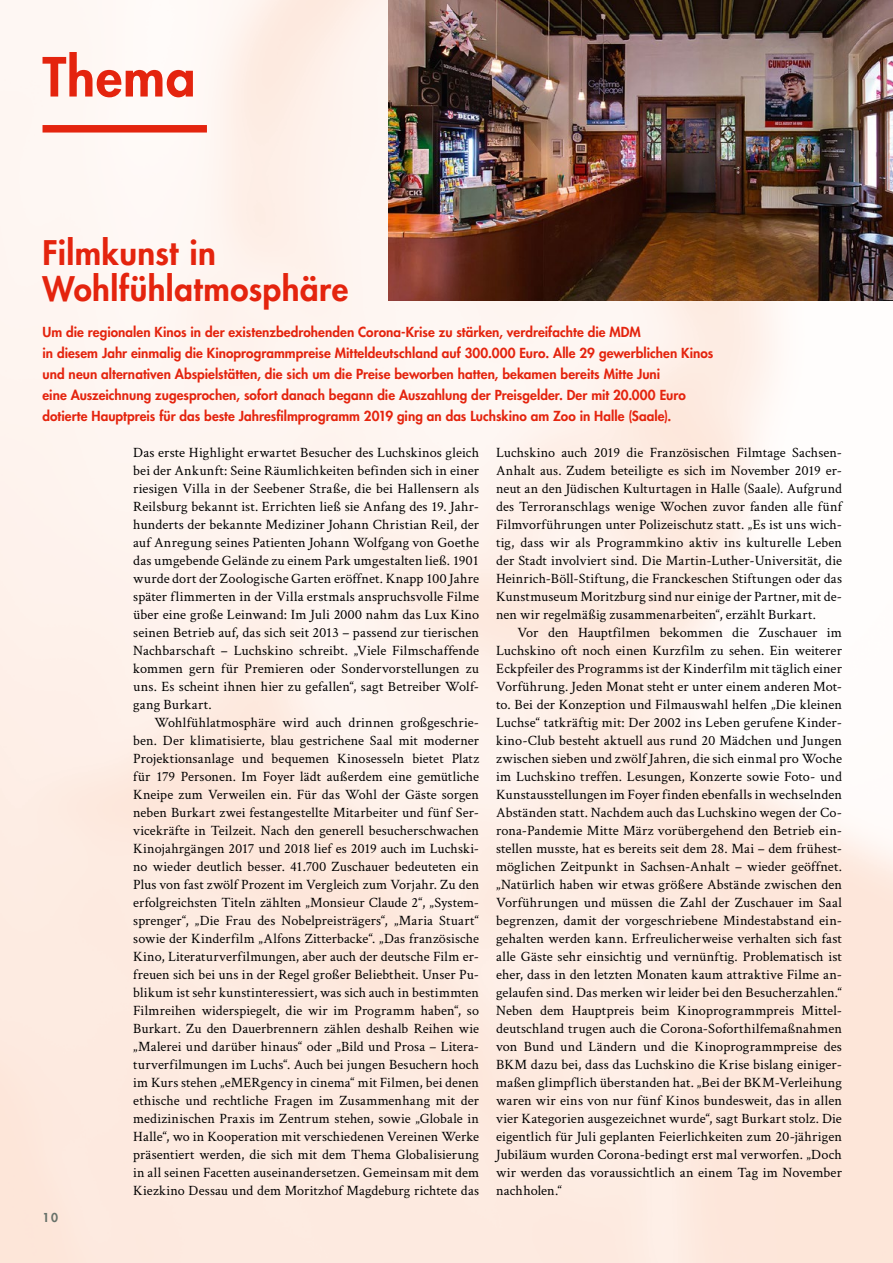
<style>
.page{position:relative;width:893px;height:1263px;background:#fff}
.page>*{position:absolute;margin:0;border:0;box-sizing:border-box;transform-origin:0 0}
._1_Rubrikenhead{font:800 52.5px "Futura Std";letter-spacing:.015em;color:#e4240e}
._3_Head_groß{font:800 33px/36px "Futura Std";letter-spacing:.01em;color:#e4240e}
.Text_mit_Einzug{font:14.25px/18px "Crimson Text";letter-spacing:.01em;color:#000;text-align:justify}
.Text{font:14.25px/18px "Crimson Text";letter-spacing:.01em;color:#000;text-align:justify}
.Teaser_NEU{font:800 13.5px/21px "Futura Std";letter-spacing:.005em;color:#e4240e}
.t1{font:800 12px "Futura Std";color:#677169}
</style>
<div class="page">
<img style="left:0;top:0;width:893px;height:1263px">
<div style="left:43px;top:125px;width:164px;height:8px;background:#e4240e"></div>
<img style="left:389px;top:0;width:504px;height:300px">
<p class="_1_Rubrikenhead" style="left:43px;top:44px;width:155px">Thema</p>
<p class="_3_Head_groß" style="left:43px;top:235px;width:307px">Filmkunst in<br>Wohlfühlatmosphäre</p>
<p class="Teaser_NEU" style="left:43px;top:321px;width:672px">Um die regionalen Kinos in der existenzbedrohenden Corona-Krise zu stärken, verdreifachte die MDM<br>in diesem Jahr einmalig die Kinoprogrammpreise Mitteldeutschland auf 300.000 Euro. Alle 29 gewerblichen Kinos und neun alternativen Abspielstätten, die sich um die Preise beworben hatten, bekamen bereits Mitte Juni<br>eine Auszeichnung zugesprochen, sofort danach begann die Auszahlung der Preisgelder. Der mit 20.000 Euro dotierte Hauptpreis für das beste Jahresfilmprogramm 2019 ging an das Luchskino am Zoo in Halle (Saale).</p>
<p class="t1" style="left:43px;top:1210px;width:17px">10</p>
<p class="Text" style="left:133px;top:442px;width:347px">Das erste Highlight erwartet Besucher des Luchskinos gleich bei der Ankunft: Seine Räumlichkeiten befinden sich in einer riesigen Villa in der Seebener Straße, die bei Hallensern als Reilsburg bekannt ist. Errichten ließ sie Anfang des 19. Jahr&shy;hunderts der bekannte Mediziner Johann Christian Reil, der auf Anregung seines Patienten Johann Wolfgang von Goethe das umgebende Gelände zu einem Park umgestalten ließ. 1901 wurde dort der Zoologische Garten eröffnet. Knapp 100 Jahre später flimmerten in der Villa erstmals anspruchsvolle Filme über eine große Leinwand: Im Juli 2000 nahm das Lux Kino seinen Betrieb auf, das sich seit 2013 – passend zur tierischen Nachbarschaft – Luchskino schreibt. „Viele Filmschaffende kommen gern für Premieren oder Sondervorstellungen zu uns. Es scheint ihnen hier zu gefallen“, sagt Betreiber Wolf&shy;gang Burkart.</p>
<p class="Text_mit_Einzug" style="left:133px;top:712px;width:347px;text-indent:21px">Wohlfühlatmosphäre wird auch drinnen großgeschrie&shy;ben. Der klimatisierte, blau gestrichene Saal mit moderner Projektionsanlage und bequemen Kinosesseln bietet Platz für 179 Personen. Im Foyer lädt außerdem eine gemütliche Kneipe zum Verweilen ein. Für das Wohl der Gäste sorgen neben Burkart zwei festangestellte Mitarbeiter und fünf Ser&shy;vicekräfte in Teilzeit. Nach den generell besucherschwachen Kinojahrgängen 2017 und 2018 lief es 2019 auch im Luchski&shy;no wieder deutlich besser. 41.700 Zuschauer bedeuteten ein Plus von fast zwölf Prozent im Vergleich zum Vorjahr. Zu den erfolgreichsten Titeln zählten „Monsieur Claude 2“, „System&shy;sprenger“, „Die Frau des Nobelpreisträgers“, „Maria Stuart“ sowie der Kinderfilm „Alfons Zitterbacke“. „Das französische Kino, Literaturverfilmungen, aber auch der deutsche Film er&shy;freuen sich bei uns in der Regel großer Beliebtheit. Unser Pu&shy;blikum ist sehr kunstinteressiert, was sich auch in bestimmten Filmreihen widerspiegelt, die wir im Programm haben“, so Burkart. Zu den Dauerbrennern zählen deshalb Reihen wie „Malerei und darüber hinaus“ oder „Bild und Prosa – Litera&shy;turverfilmungen im Luchs“. Auch bei jungen Besuchern hoch im Kurs stehen „eMERgency in cinema“ mit Filmen, bei denen ethische und rechtliche Fragen im Zusammenhang mit der medizinischen Praxis im Zentrum stehen, sowie „Globale in Halle“, wo in Kooperation mit verschiedenen Vereinen Werke präsentiert werden, die sich mit dem Thema Globalisierung in all seinen Facetten auseinandersetzen. Gemeinsam mit dem Kiezkino Dessau und dem Moritzhof Magdeburg richtete das</p>
<p class="Text_mit_Einzug" style="left:496px;top:442px;width:347px">Luchskino auch 2019 die Französischen Filmtage Sachsen-Anhalt aus. Zudem beteiligte es sich im November 2019 er&shy;neut an den Jüdischen Kulturtagen in Halle (Saale). Aufgrund des Terroranschlags wenige Wochen zuvor fanden alle fünf Filmvorführungen unter Polizeischutz statt. „Es ist uns wich&shy;tig, dass wir als Programmkino aktiv ins kulturelle Leben der Stadt involviert sind. Die Martin-Luther-Universität, die Heinrich-Böll-Stiftung, die Franckeschen Stiftungen oder das Kunstmuseum Moritzburg sind nur einige der Partner, mit de&shy;nen wir regelmäßig zusammenarbeiten“, erzählt Burkart.</p>
<p class="Text_mit_Einzug" style="left:496px;top:622px;width:347px;text-indent:21px">Vor den Hauptfilmen bekommen die Zuschauer im Luchskino oft noch einen Kurzfilm zu sehen. Ein weiterer Eckpfeiler des Programms ist der Kinderfilm mit täglich einer Vorführung. Jeden Monat steht er unter einem anderen Mot&shy;to. Bei der Konzeption und Filmauswahl helfen „Die kleinen Luchse“ tatkräftig mit: Der 2002 ins Leben gerufene Kinder&shy;kino-Club besteht aktuell aus rund 20 Mädchen und Jungen zwischen sieben und zwölf Jahren, die sich einmal pro Woche im Luchskino treffen. Lesungen, Konzerte sowie Foto- und Kunstausstellungen im Foyer finden ebenfalls in wechselnden Abständen statt. Nachdem auch das Luchskino wegen der Co&shy;rona-Pandemie Mitte März vorübergehend den Betrieb ein&shy;stellen musste, hat es bereits seit dem 28. Mai – dem frühest&shy;möglichen Zeitpunkt in Sachsen-Anhalt – wieder geöffnet. „Natürlich haben wir etwas größere Abstände zwischen den Vorführungen und müssen die Zahl der Zuschauer im Saal begrenzen, damit der vorgeschriebene Mindestabstand ein&shy;gehalten werden kann. Erfreulicherweise verhalten sich fast alle Gäste sehr einsichtig und vernünftig. Problematisch ist eher, dass in den letzten Monaten kaum attraktive Filme an&shy;gelaufen sind. Das merken wir leider bei den Besucherzahlen.“ Neben dem Hauptpreis beim Kinoprogrammpreis Mittel&shy;deutschland trugen auch die Corona-Soforthilfemaßnahmen von Bund und Ländern und die Kinoprogrammpreise des BKM dazu bei, dass das Luchskino die Krise bislang einiger&shy;maßen glimpflich überstanden hat. „Bei der BKM-Verleihung waren wir eins von nur fünf Kinos bundesweit, das in allen vier Kategorien ausgezeichnet wurde“, sagt Burkart stolz. Die eigentlich für Juli geplanten Feierlichkeiten zum 20-jährigen Jubiläum wurden Corona-bedingt erst mal verworfen. „Doch wir werden das voraussichtlich an einem Tag im November nachholen.“</p>
</div>
